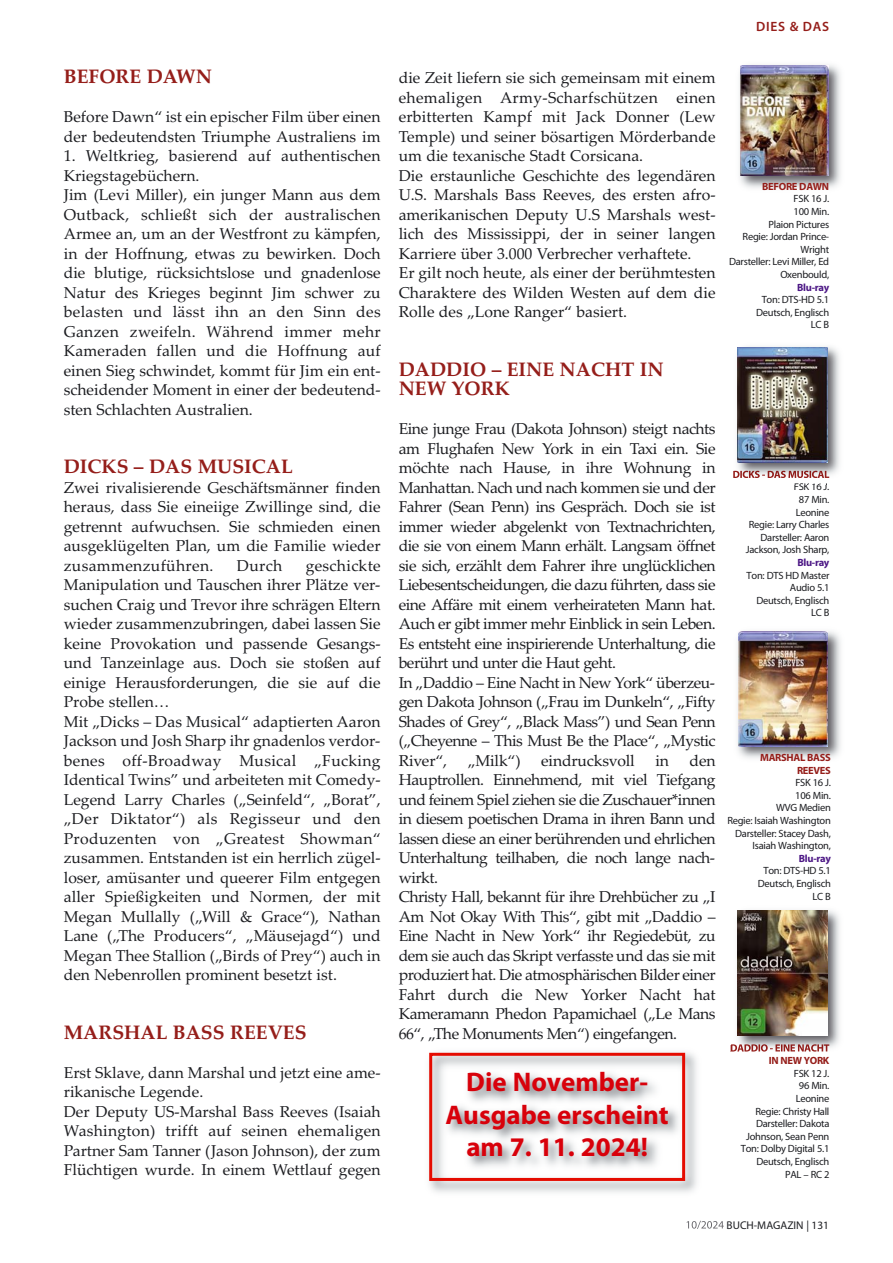
<style>
.page{position:relative;width:893px;height:1263px;background:#fff}
.page>*{position:absolute;margin:0;border:0;box-sizing:border-box;transform-origin:0 0}
.t1{font:700 27px/32.4px "Myriad Pro";color:#d8010b;text-align:center}
.t2{font:700 19.5px/19.5px "Palatino Linotype";color:#951e1a}
.t3{font:15.75px/19.5px "Palatino Linotype";color:#1b1c20}
.t4{font:15.75px/19.5px "Palatino Linotype";letter-spacing:-.03em;color:#1b1c20}
.t5{font:600 13.5px "Myriad Pro";letter-spacing:.055em;color:#951e1a}
.t6{font:11.25px "Myriad Pro";color:#1b1c20}
.t7{font:10.5px/12.6px "Myriad Pro";letter-spacing:-.025em;color:#1b1c20;text-align:right}
.t8{font:700 10.5px/12.6px "Myriad Pro";letter-spacing:-.03em;color:#951e1a;text-align:right}
.t9{font:700 10.5px "Myriad Pro";letter-spacing:-.03em;color:#4c1785}
</style>
<div class="page">
<svg style="left:687px;top:1221px;width:37px;height:8px"></svg>
<img style="left:739px;top:65px;width:102px;height:123px">
<img style="left:740px;top:65px;width:88px;height:111px">
<img style="left:731px;top:910px;width:109px;height:142px">
<img style="left:731px;top:1044px;width:98px;height:7px">
<img style="left:738px;top:910px;width:89px;height:126px">
<img style="left:733px;top:346px;width:107px;height:138px">
<img style="left:733px;top:471px;width:96px;height:7px">
<img style="left:795px;top:483px;width:34px;height:1px">
<img style="left:738px;top:347px;width:89px;height:116px">
<img style="left:737px;top:631px;width:104px;height:127px">
<img style="left:738px;top:632px;width:89px;height:114px">
<img style="left:429px;top:1052px;width:268px;height:141px">
<div style="left:429px;top:1053px;width:256px;height:128px;border:3px solid #e50c01"></div>
<p class="t2" style="left:64px;top:67px;width:150px">BEFORE DAWN</p>
<p class="t3" style="left:64px;top:109px;width:318px">Before Dawn“ ist ein epischer Film über einen der bedeutendsten Triumphe Australiens im</p>
<p class="t3" style="left:64px;top:148px;width:318px">1. Weltkrieg, basierend auf authentischen Kriegstagebüchern.<br>Jim (Levi Miller), ein junger Mann aus dem Outback, schließt sich der australischen Armee an, um an der Westfront zu kämpfen, in der Hoffnung, etwas zu bewirken. Doch die blutige, rücksichtslose und gnadenlose Natur des Krieges beginnt Jim schwer zu belasten und lässt ihn an den Sinn des Ganzen zweifeln. Während immer mehr Kameraden fallen und die Hoffnung auf einen Sieg schwindet, kommt für Jim ein ent&shy;scheidender Moment in einer der bedeutend&shy;sten Schlachten Australien.</p>
<p class="t2" style="left:64px;top:457px;width:231px">DICKS – DAS MUSICAL</p>
<p class="t3" style="left:64px;top:480px;width:318px;text-align:justify">Zwei rivalisierende Geschäftsmänner finden heraus, dass Sie eineiige Zwillinge sind, die getrennt aufwuchsen. Sie schmieden einen ausgeklügelten Plan, um die Familie wieder zusammenzuführen.</p>
<p class="t3" style="left:64px;top:558px;width:318px;text-indent:242px">geschickte Manipulation und Tauschen ihrer Plätze ver&shy;suchen Craig und Trevor ihre schrägen Eltern wieder zusammenzubringen, dabei lassen Sie keine Provokation und passende Gesangs&shy;und Tanzeinlage aus. Doch sie stoßen auf einige Herausforderungen, die sie auf die Probe stellen…<br>Mit „Dicks – Das Musical“ adaptierten Aaron Jackson und Josh Sharp ihr gnadenlos verdor&shy;benes off-Broadway Musical „Fucking Identical Twins” und arbeiteten mit Comedy-Legend Larry Charles („Seinfeld“, „Borat”, „Der Diktator“) als Regisseur und den Produzenten von „Greatest Showman“ zusammen. Entstanden ist ein herrlich zügel&shy;loser, amüsanter und queerer Film entgegen aller Spießigkeiten und Normen, der mit Megan Mullally („Will &amp; Grace“), Nathan Lane („The Producers“, „Mäusejagd“) und Megan Thee Stallion („Birds of Prey“) auch in den Nebenrollen prominent besetzt ist.</p>
<p class="t3" style="left:237px;top:558px;width:47px">Durch</p>
<p class="t2" style="left:64px;top:1022px;width:244px">MARSHAL BASS REEVES</p>
<p class="t3" style="left:64px;top:1065px;width:318px">Erst Sklave, dann Marshal und jetzt eine ame&shy;rikanische Legende.<br>Der Deputy US-Marshal Bass Reeves (Isaiah Washington) trifft auf seinen ehemaligen Partner Sam Tanner (Jason Johnson), der zum Flüchtigen wurde. In einem Wettlauf gegen</p>
<p class="t5" style="left:756px;top:22px;width:74px">DIES &amp; DAS</p>
<p class="t3" style="left:399px;top:70px;width:318px">die Zeit liefern sie sich gemeinsam mit einem ehemaligen Army-Scharfschützen einen erbitterten Kampf mit Jack Donner (Lew Temple) und seiner bösartigen Mörderbande um die texanische Stadt Corsicana.<br>Die erstaunliche Geschichte des legendären U.S. Marshals Bass Reeves, des ersten afro&shy;amerikanischen Deputy U.S Marshals west&shy;lich des Mississippi, der in seiner langen Karriere über 3.000 Verbrecher verhaftete.<br>Er gilt noch heute, als einer der berühmtesten Charaktere des Wilden Westen auf dem die Rolle des „Lone Ranger“ basiert.</p>
<p class="t8" style="left:762px;top:181px;width:69px">BEFORE DAWN</p>
<p class="t7" style="left:729px;top:193px;width:102px">FSK 16 J.<br>100 Min.<br>Plaion Pictures<br>Regie: Jordan Prince-<br>Wright<br>Darsteller: Levi Miller, Ed<br>Oxenbould,</p>
<p class="t9" style="left:797px;top:283px;width:34px">Blu-ray</p>
<p class="t7" style="left:756px;top:294px;width:75px">Ton: DTS-HD 5.1<br>Deutsch, Englisch<br>LC B</p>
<p class="t2" style="left:399px;top:359px;width:266px">DADDIO – EINE NACHT IN<br>NEW YORK</p>
<p class="t4" style="left:399px;top:421px;width:318px">Eine junge Frau (Dakota Johnson) steigt nachts am Flughafen New York in ein Taxi ein. Sie möchte nach Hause, in ihre Wohnung in Manhattan. Nach und nach kommen sie und der Fahrer (Sean Penn) ins Gespräch. Doch sie ist immer wieder abgelenkt von Textnachrichten, die sie von einem Mann erhält. Langsam öffnet sie sich, erzählt dem Fahrer ihre unglücklichen Liebesentscheidungen, die dazu führten, dass sie eine Affäre mit einem verheirateten Mann hat.<br>Auch er gibt immer mehr Einblick in sein Leben.<br>Es entsteht eine inspirierende Unterhaltung, die berührt und unter die Haut geht.<br>In „Daddio – Eine Nacht in New York“ überzeu&shy;gen Dakota Johnson („Frau im Dunkeln“, „Fifty Shades of Grey“, „Black Mass”) und Sean Penn („Cheyenne – This Must Be the Place“, „Mystic River“,</p>
<p class="t4" style="left:399px;top:753px;width:318px;text-indent:291px">den Hauptrollen. Einnehmend, mit viel Tiefgang und feinem Spiel ziehen sie die Zuschauer*innen in diesem poetischen Drama in ihren Bann und lassen diese an einer berührenden und ehrlichen Unterhaltung teilhaben, die noch lange nach&shy;wirkt.<br>Christy Hall, bekannt für ihre Drehbücher zu „I Am Not Okay With This“, gibt mit „Daddio – Eine Nacht in New York“ ihr Regiedebüt, zu dem sie auch das Skript verfasste und das sie mit produziert hat. Die atmosphärischen Bilder einer Fahrt durch die New Yorker Nacht hat Kameramann Phedon Papamichael („Le Mans 66“, „The Monuments Men“) eingefangen.</p>
<p class="t3" style="left:468px;top:753px;width:54px">„Milk“)</p>
<p class="t3" style="left:541px;top:753px;width:95px">eindrucksvoll</p>
<p class="t3" style="left:655px;top:753px;width:15px">in</p>
<h1 class="t1" style="left:446px;top:1068px;width:225px">Die November-<br>Ausgabe erscheint am 7. 11. 2024!</h1>
<p class="t7" style="left:746px;top:481px;width:85px">FSK 16 J.<br>87 Min.<br>Leonine<br>Regie: Larry Charles<br>Darsteller: Aaron<br>Jackson, Josh Sharp,</p>
<p class="t9" style="left:797px;top:559px;width:34px">Blu-ray</p>
<p class="t7" style="left:747px;top:570px;width:84px">Ton: DTS HD Master<br>Audio 5.1<br>Deutsch, Englisch<br>LC B</p>
<p class="t8" style="left:760px;top:752px;width:72px">MARSHAL BASS<br>REEVES</p>
<p class="t7" style="left:727px;top:777px;width:105px">FSK 16 J.<br>106 Min.<br>WVG Medien<br>Regie: Isaiah Washington<br>Darsteller: Stacey Dash,<br>Isaiah Washington,</p>
<p class="t9" style="left:799px;top:854px;width:34px">Blu-ray</p>
<p class="t7" style="left:758px;top:865px;width:75px">Ton: DTS-HD 5.1<br>Deutsch, Englisch<br>LC B</p>
<p class="t8" style="left:769px;top:1055px;width:62px">IN NEW YORK</p>
<p class="t7" style="left:741px;top:1068px;width:90px">FSK 12 J.<br>96 Min.<br>Leonine<br>Regie: Christy Hall<br>Darsteller: Dakota<br>Johnson, Sean Penn<br>Ton: Dolby Digital 5.1<br>Deutsch, Englisch<br>PAL – RC 2</p>
<p class="t6" style="left:727px;top:1220px;width:104px">BUCH-MAGAZIN | 131</p>
</div>
